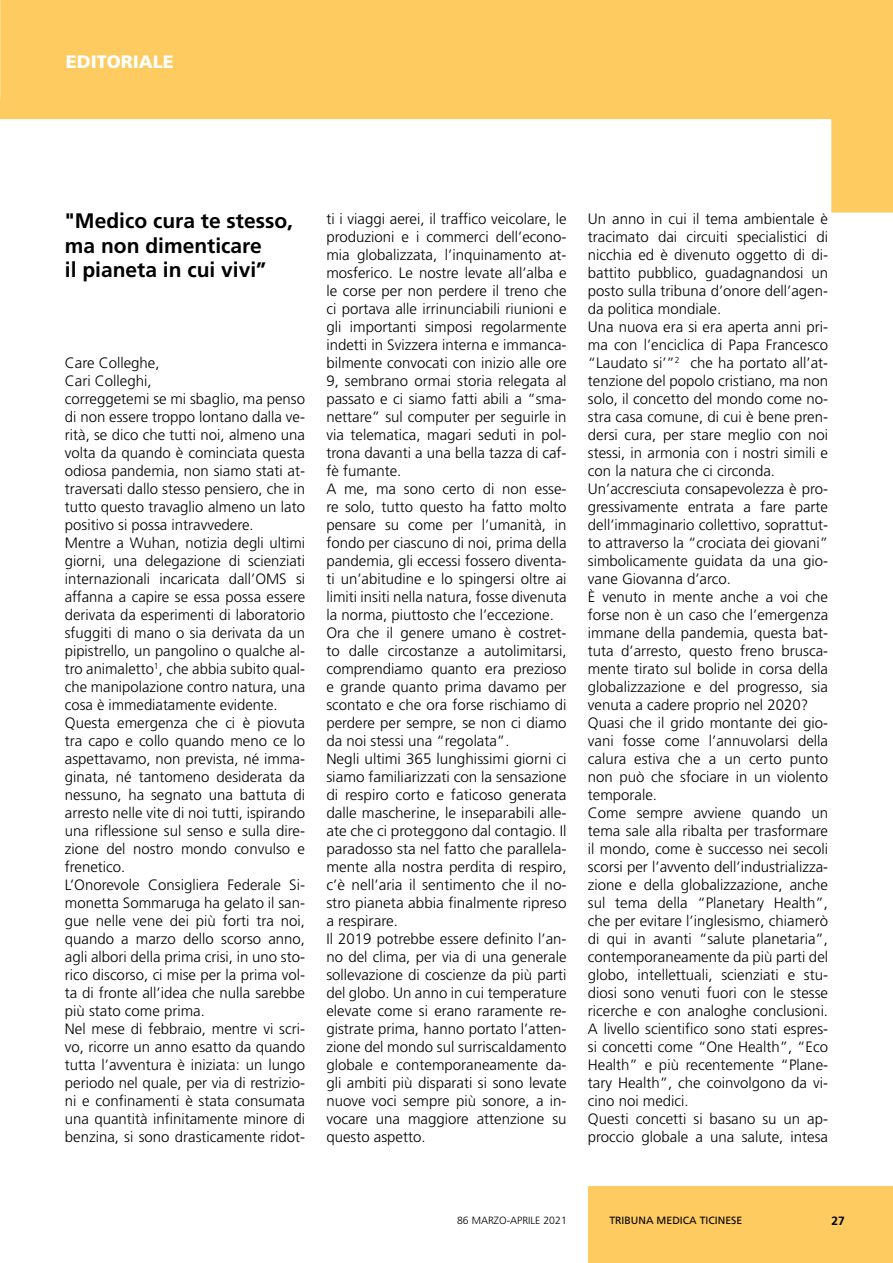
<style>
.page{position:relative;width:893px;height:1263px;background:#fff}
.page>*{position:absolute;margin:0;border:0;box-sizing:border-box;transform-origin:0 0}
.t1{font:700 21px/24.2px "Frutiger";color:#000}
.t2{font:900 18px "Frutiger";color:#fff}
.t3{font:300 15px/18px "Frutiger";color:#000}
.t4{font:700 12px "Frutiger";color:#000}
.t5{font:10.5px "Frutiger";color:#000}
.t6{font:300 10.5px "Frutiger";color:#000}
</style>
<div class="page">
<div style="left:588px;top:1186px;width:305px;height:77px;background:#fdcb60"></div>
<svg style="left:0;top:0;width:893px;height:213px;fill:#fdcb60"></svg>
<hr style="left:0;top:40px;width:1px;height:537px;background:#fdd787">
<img style="left:0;top:91px;width:1px;height:1061px">
<hr style="left:0;top:1084px;width:1px;height:179px;background:#fff">
<p class="t2" style="left:66px;top:51px;width:110px">EDITORIALE</p>
<h1 class="t1" style="left:65px;top:209px;width:230px">"Medico cura te stesso, ma non dimenticare<br>il pianeta in cui vivi”</h1>
<p class="t3" style="left:65px;top:354px;width:242px">Care Colleghe,<br>Cari Colleghi,<br>correggetemi se mi sbaglio, ma penso di non essere troppo lontano dalla ve&shy;rità, se dico che tutti noi, almeno una volta da quando è cominciata questa odiosa pandemia, non siamo stati at&shy;traversati dallo stesso pensiero, che in tutto questo travaglio almeno un lato positivo si possa intravvedere.<br>Mentre a Wuhan, notizia degli ultimi giorni, una delegazione di scienziati internazionali incaricata dall’OMS si affanna a capire se essa possa essere derivata da esperimenti di laboratorio sfuggiti di mano o sia derivata da un pipistrello, un pangolino o qualche al&shy;tro animaletto<sup>1</sup>, che abbia subito qual&shy;che manipolazione contro natura, una cosa è immediatamente evidente.<br>Questa emergenza che ci è piovuta tra capo e collo quando meno ce lo aspettavamo, non prevista, né imma&shy;ginata, né tantomeno desiderata da nessuno, ha segnato una battuta di arresto nelle vite di noi tutti, ispirando una riflessione sul senso e sulla dire&shy;zione del nostro mondo convulso e frenetico.<br>L’Onorevole Consigliera Federale Si&shy;monetta Sommaruga ha gelato il san&shy;gue nelle vene dei più forti tra noi, quando a marzo dello scorso anno, agli albori della prima crisi, in uno sto&shy;rico discorso, ci mise per la prima vol&shy;ta di fronte all’idea che nulla sarebbe più stato come prima.<br>Nel mese di febbraio, mentre vi scri&shy;vo, ricorre un anno esatto da quando tutta l’avventura è iniziata: un lungo periodo nel quale, per via di restrizio&shy;ni e confinamenti è stata consumata una quantità infinitamente minore di benzina, si sono drasticamente ridot-</p>
<p class="t3" style="left:326px;top:210px;width:242px">ti i viaggi aerei, il traffico veicolare, le produzioni e i commerci dell’econo&shy;mia globalizzata, l’inquinamento at&shy;mosferico. Le nostre levate all’alba e le corse per non perdere il treno che ci portava alle irrinunciabili riunioni e gli importanti simposi regolarmente indetti in Svizzera interna e immanca&shy;bilmente convocati con inizio alle ore 9, sembrano ormai storia relegata al passato e ci siamo fatti abili a “sma&shy;nettare” sul computer per seguirle in via telematica, magari seduti in pol&shy;trona davanti a una bella tazza di caf&shy;fè fumante.<br>A me, ma sono certo di non esse&shy;re solo, tutto questo ha fatto molto pensare su come per l’umanità, in fondo per ciascuno di noi, prima della pandemia, gli eccessi fossero diventa&shy;ti un’abitudine e lo spingersi oltre ai limiti insiti nella natura, fosse divenuta la norma, piuttosto che l’eccezione.<br>Ora che il genere umano è costret&shy;to dalle circostanze a autolimitarsi, comprendiamo quanto era prezioso e grande quanto prima davamo per scontato e che ora forse rischiamo di perdere per sempre, se non ci diamo da noi stessi una “regolata”.<br>Negli ultimi 365 lunghissimi giorni ci siamo familiarizzati con la sensazione di respiro corto e faticoso generata dalle mascherine, le inseparabili alle&shy;ate che ci proteggono dal contagio. Il paradosso sta nel fatto che parallela&shy;mente alla nostra perdita di respiro, c’è nell’aria il sentimento che il no&shy;stro pianeta abbia finalmente ripreso a respirare.<br>Il 2019 potrebbe essere definito l’an&shy;no del clima, per via di una generale sollevazione di coscienze da più parti del globo. Un anno in cui temperature elevate come si erano raramente re&shy;gistrate prima, hanno portato l’atten&shy;zione del mondo sul surriscaldamento globale e contemporaneamente da&shy;gli ambiti più disparati si sono levate nuove voci sempre più sonore, a in&shy;vocare una maggiore attenzione su questo aspetto.</p>
<p class="t3" style="left:588px;top:210px;width:242px">Un anno in cui il tema ambientale è tracimato dai circuiti specialistici di nicchia ed è divenuto oggetto di di&shy;battito pubblico, guadagnandosi un posto sulla tribuna d’onore dell’agen&shy;da politica mondiale.<br>Una nuova era si era aperta anni pri&shy;ma con l’enciclica di Papa Francesco “Laudato si’”<sup>2</sup> che ha portato all’at&shy;tenzione del popolo cristiano, ma non solo, il concetto del mondo come no&shy;stra casa comune, di cui è bene pren&shy;dersi cura, per stare meglio con noi stessi, in armonia con i nostri simili e con la natura che ci circonda.<br>Un’accresciuta consapevolezza è pro&shy;gressivamente entrata a fare parte dell’immaginario collettivo, soprattut&shy;to attraverso la “crociata dei giovani” simbolicamente guidata da una gio&shy;vane Giovanna d’arco.<br>È venuto in mente anche a voi che forse non è un caso che l’emergenza immane della pandemia, questa bat&shy;tuta d’arresto, questo freno brusca&shy;mente tirato sul bolide in corsa della globalizzazione e del progresso, sia venuta a cadere proprio nel 2020?<br>Quasi che il grido montante dei gio&shy;vani fosse come l’annuvolarsi della calura estiva che a un certo punto non può che sfociare in un violento temporale.<br>Come sempre avviene quando un tema sale alla ribalta per trasformare il mondo, come è successo nei secoli scorsi per l’avvento dell’industrializza&shy;zione e della globalizzazione, anche sul tema della “Planetary Health”, che per evitare l’inglesismo, chiamerò di qui in avanti “salute planetaria”, contemporaneamente da più parti del globo, intellettuali, scienziati e stu&shy;diosi sono venuti fuori con le stesse ricerche e con analoghe conclusioni.<br>A livello scientifico sono stati espres&shy;si concetti come “One Health”, “Eco Health” e più recentemente “Plane&shy;tary Health”, che coinvolgono da vi&shy;cino noi medici.<br>Questi concetti si basano su un ap&shy;proccio globale a una salute, intesa</p>
<p class="t6" style="left:457px;top:1214px;width:111px">86 MARZO-APRILE 2021</p>
<p class="t5" style="left:609px;top:1214px;width:135px">TRIBUNA MEDICA TICINESE</p>
<p class="t4" style="left:831px;top:1214px;width:15px">27</p>
</div>
